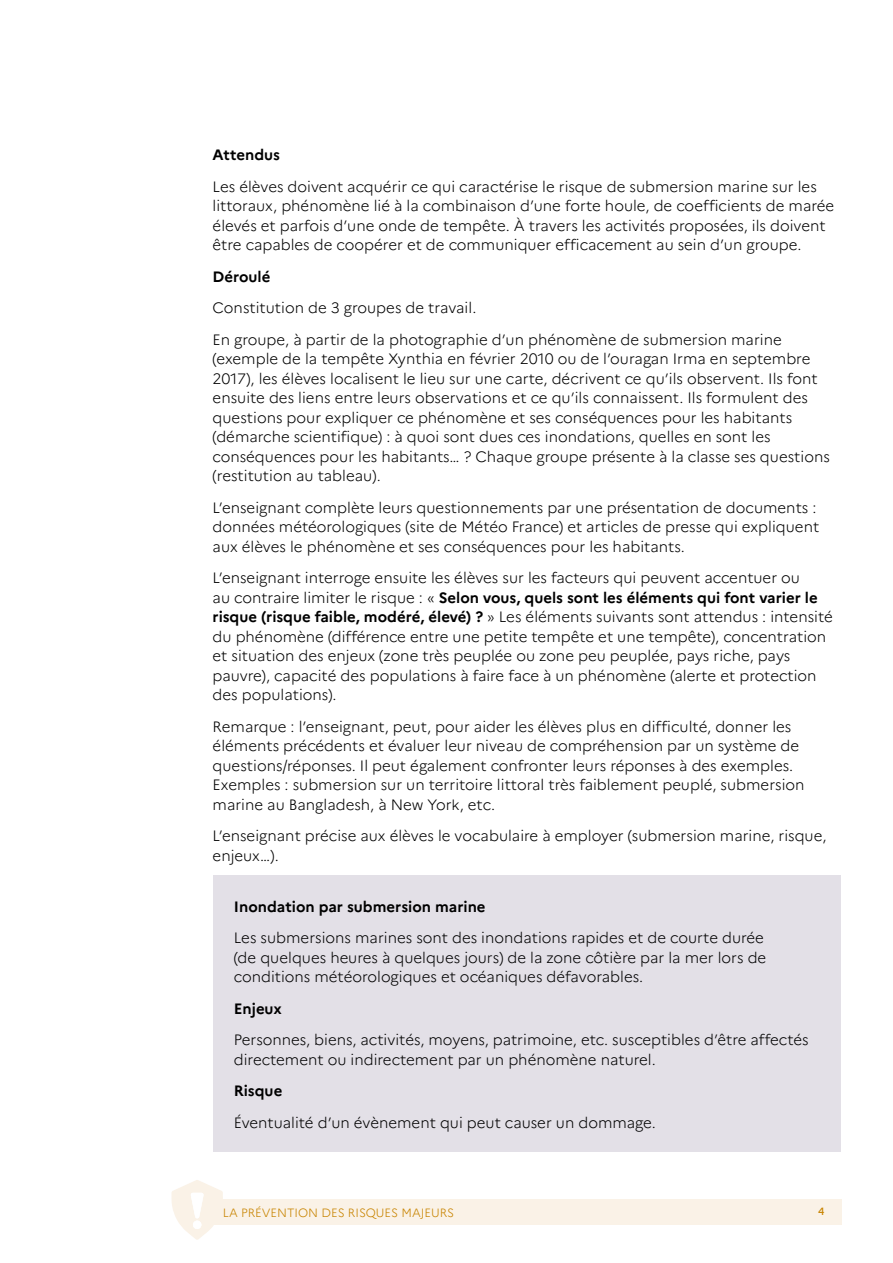
<style>
.page{position:relative;width:893px;height:1263px;background:#fff}
.page>*{position:absolute;margin:0;border:0;box-sizing:border-box;transform-origin:0 0}
.t1{font:300 15px/19.5px "Marianne";color:#000}
.t2{font:700 15px "Marianne";color:#000}
.t3{font:300 12px "Marianne";color:#c88401}
.t4{font:500 10.5px "Marianne";color:#c88401}
.s1{font-weight:700}
</style>
<div class="page">
<div style="left:212px;top:1199px;width:629px;height:26px;background:#faf2e7"></div>
<svg style="left:172px;top:1180px;width:51px;height:60px"></svg>
<div style="left:193px;top:1220px;width:8px;height:9px;background:#fff;border-radius:50%"></div>
<div style="left:213px;top:876px;width:627px;height:276px;background:#e3e0e7"></div>
<p class="t2" style="left:213px;top:146px;width:69px">Attendus</p>
<p class="t1" style="left:213px;top:176px;width:623px">Les élèves doivent acquérir ce qui caractérise le risque de submersion marine sur les littoraux, phénomène lié à la combinaison d’une forte houle, de coefficients de marée élevés et parfois d’une onde de tempête. À travers les activités proposées, ils doivent être capables de coopérer et de communiquer efficacement au sein d’un groupe.</p>
<p class="t2" style="left:213px;top:267px;width:59px">Déroulé</p>
<p class="t1" style="left:213px;top:292px;width:571px;line-height:31.5px">Constitution de 3 groupes de travail.<br>En groupe, à partir de la photographie d’un phénomène de submersion marine</p>
<p class="t1" style="left:213px;top:349px;width:619px">(exemple de la tempête Xynthia en février 2010 ou de l’ouragan Irma en septembre 2017), les élèves localisent le lieu sur une carte, décrivent ce qu’ils observent. Ils font ensuite des liens entre leurs observations et ce qu’ils connaissent. Ils formulent des questions pour expliquer ce phénomène et ses conséquences pour les habitants (démarche scientifique) : à quoi sont dues ces inondations, quelles en sont les conséquences pour les habitants… ? Chaque groupe présente à la classe ses questions (restitution au tableau).</p>
<p class="t1" style="left:213px;top:497px;width:608px">L’enseignant complète leurs questionnements par une présentation de documents : données météorologiques (site de Météo France) et articles de presse qui expliquent aux élèves le phénomène et ses conséquences pour les habitants.</p>
<p class="t1" style="left:213px;top:568px;width:622px">L’enseignant interroge ensuite les élèves sur les facteurs qui peuvent accentuer ou<br>au contraire limiter le risque : « <span class="s1">Selon vous, quels sont les éléments qui font varier le risque (risque faible, modéré, élevé) ?</span> » Les éléments suivants sont attendus : intensité du phénomène (différence entre une petite tempête et une tempête), concentration et situation des enjeux (zone très peuplée ou zone peu peuplée, pays riche, pays pauvre), capacité des populations à faire face à un phénomène (alerte et protection des populations).</p>
<p class="t1" style="left:213px;top:716px;width:593px">Remarque : l’enseignant, peut, pour aider les élèves plus en difficulté, donner les éléments précédents et évaluer leur niveau de compréhension par un système de questions/réponses. Il peut également confronter leurs réponses à des exemples.<br>Exemples : submersion sur un territoire littoral très faiblement peuplé, submersion marine au Bangladesh, à New York, etc.</p>
<p class="t1" style="left:213px;top:826px;width:615px">L’enseignant précise aux élèves le vocabulaire à employer (submersion marine, risque, enjeux…).</p>
<p class="t2" style="left:234px;top:897px;width:253px">Inondation par submersion marine</p>
<p class="t1" style="left:234px;top:928px;width:534px">Les submersions marines sont des inondations rapides et de courte durée (de quelques heures à quelques jours) de la zone côtière par la mer lors de conditions météorologiques et océaniques défavorables.</p>
<p class="t2" style="left:234px;top:999px;width:49px">Enjeux</p>
<p class="t1" style="left:234px;top:1030px;width:576px">Personnes, biens, activités, moyens, patrimoine, etc. susceptibles d’être affectés directement ou indirectement par un phénomène naturel.</p>
<p class="t2" style="left:234px;top:1082px;width:50px">Risque</p>
<p class="t1" style="left:234px;top:1112px;width:424px">Éventualité d’un évènement qui peut causer un dommage.</p>
<p class="t3" style="left:223px;top:1205px;width:233px">LA PRÉVENTION DES RISQUES MAJEURS</p>
<p class="t4" style="left:818px;top:1205px;width:8px">4</p>
</div>
